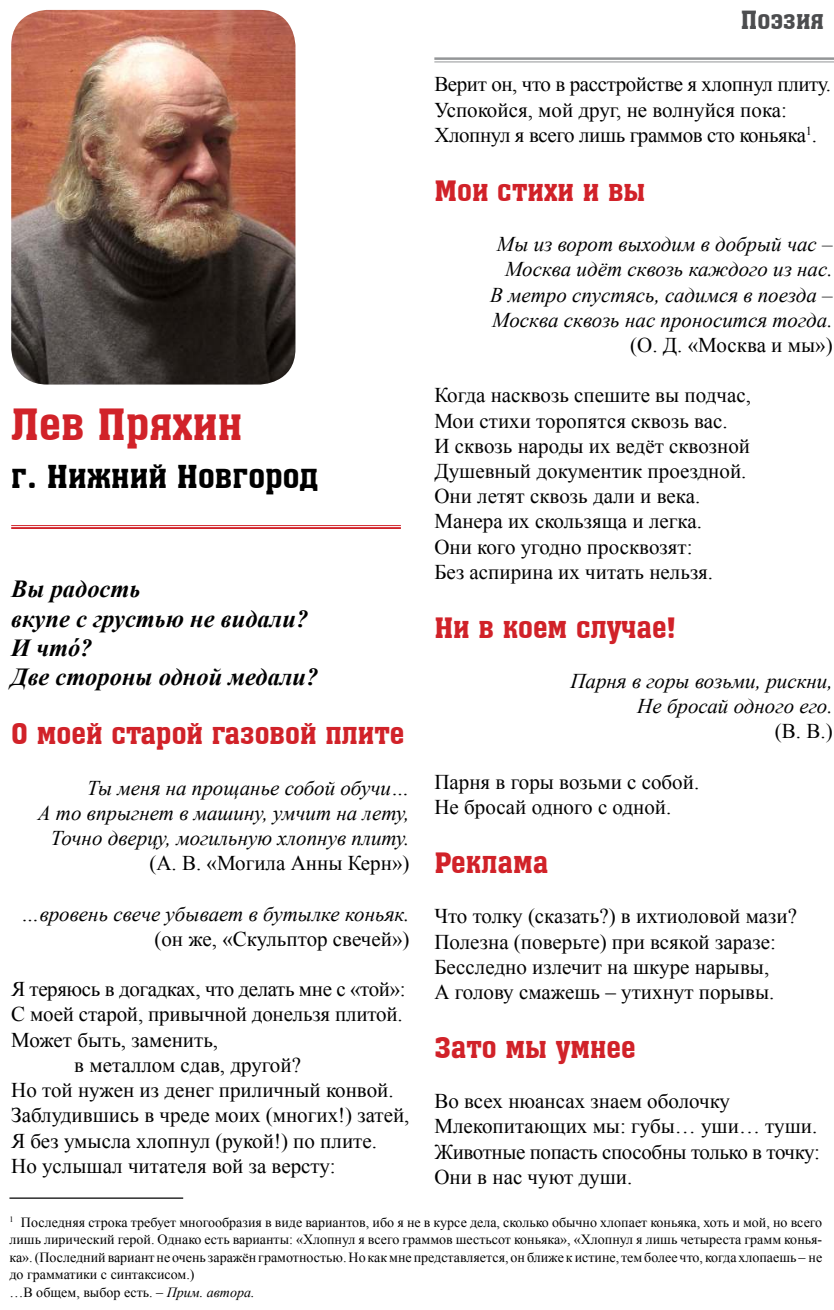
<style>
.page{position:relative;width:834px;height:1310px;background:#fff}
.page>*{position:absolute;margin:0;border:0;box-sizing:border-box;transform-origin:0 0}
.t1{font:42px "a Assuan";color:#d12229}
.t2{font:31.5px "a Assuan";color:#000}
.t3{font:28px "a Assuan";color:#d12229}
.t4{font:italic 700 24.5px/29.4px "Times New Roman";color:#000}
.t5{font:24.5px "a Assuan";color:#4c4d4f}
.t6{font:21px/25.2px "Times New Roman";color:#000}
.t7{font:italic 21px/25.2px "Times New Roman";color:#000;text-align:right}
.t8{font:21px/25.2px "Times New Roman";letter-spacing:-.02em;color:#000}
.t9{font:14px/17.5px "Times New Roman";color:#000}
.s1{font-style:italic}
</style>
<div class="page">
<hr style="left:434px;top:57px;width:399px;height:3px;background:#939597">
<hr style="left:434px;top:61px;width:399px;height:1px;background:#939597">
<img style="left:11px;top:10px;width:284px;height:374px">
<hr style="left:11px;top:525px;width:390px;height:1px;background:#d12229">
<hr style="left:11px;top:527px;width:390px;height:2px;background:#d12229">
<hr style="left:9px;top:1197px;width:174px;height:1px;background:#000">
<p class="t5" style="left:740px;top:7px;width:85px">Поэзия</p>
<p class="t8" style="left:434px;top:72px;width:398px">Верит он, что в расстройстве я хлопнул плиту.<br>Успокойся, мой друг, не волнуйся пока:<br>Хлопнул я всего лишь граммов сто коньяка<sup>1</sup>.</p>
<h3 class="t3" style="left:434px;top:175px;width:212px">Мои стихи и вы</h3>
<p class="t7" style="left:490px;top:231px;width:344px">Мы из ворот выходим в добрый час – Москва идёт сквозь каждого из нас.<br>В метро спустясь, садимся в поезда – Москва сквозь нас проносится тогда.</p>
<p class="t6" style="left:630px;top:332px;width:204px">(О. Д. «Москва и мы»)</p>
<p class="t6" style="left:434px;top:382px;width:318px">Когда насквозь спешите вы подчас,<br>Мои стихи торопятся сквозь вас.<br>И сквозь народы их ведёт сквозной<br>Душевный документик проездной.<br>Они летят сквозь дали и века.<br>Манера их скользяща и легка.<br>Они кого угодно просквозят:<br>Без аспирина их читать нельзя.</p>
<h3 class="t3" style="left:434px;top:612px;width:243px">Ни в коем случае!</h3>
<p class="t7" style="left:570px;top:668px;width:264px">Парня в горы возьми, рискни,<br>Не бросай одного его.</p>
<p class="t6" style="left:774px;top:718px;width:59px">(В. В.)</p>
<p class="t6" style="left:434px;top:769px;width:266px">Парня в горы возьми с собой.<br>Не бросай одного с одной.</p>
<h3 class="t3" style="left:434px;top:847px;width:115px">Реклама</h3>
<p class="t6" style="left:434px;top:903px;width:364px">Что толку (сказать?) в ихтиоловой мази?<br>Полезна (поверьте) при всякой заразе:<br>Бесследно излечит на шкуре нарывы,<br>А голову смажешь – утихнут порывы.</p>
<h3 class="t3" style="left:434px;top:1032px;width:203px">Зато мы умнее</h3>
<p class="t6" style="left:434px;top:1088px;width:387px">Во всех нюансах знаем оболочку<br>Млекопитающих мы: губы… уши… туши.<br>Животные попасть способны только в точку:<br>Они в нас чуют души.</p>
<p class="t9" style="left:9px;top:1213px;width:814px"><sup>1</sup> Последняя строка требует многообразия в виде вариантов, ибо я не в курсе дела, сколько обычно хлопает коньяка, хоть и мой, но всего лишь лирический герой. Однако есть варианты: «Хлопнул я всего граммов шестьсот коньяка», «Хлопнул я лишь четыреста грамм конья&shy;ка». (Последний вариант не очень заражён грамотностью. Но как мне представляется, он ближе к истине, тем более что, когда хлопаешь – не до грамматики с синтаксисом.)<br>…В общем, выбор есть. – <span class="s1">Прим. автора.</span></p>
<h1 class="t1" style="left:11px;top:402px;width:232px">Лев Пряхин</h1>
<h2 class="t2" style="left:11px;top:459px;width:308px">г. Нижний Новгород</h2>
<p class="t4" style="left:11px;top:573px;width:309px">Вы радость<br>вкупе с грустью не видали?<br>И что́?<br>Две стороны одной медали?</p>
<h3 class="t3" style="left:11px;top:719px;width:395px">О моей старой газовой плите</h3>
<p class="t7" style="left:38px;top:774px;width:373px">Ты меня на прощанье собой обучи…<br>А то впрыгнет в машину, умчит на лету,<br>Точно дверцу, могильную хлопнув плиту.</p>
<p class="t6" style="left:149px;top:850px;width:261px">(А. В. «Могила Анны Керн»)</p>
<p class="t7" style="left:21px;top:900px;width:390px">…вровень свече убывает в бутылке коньяк.</p>
<p class="t6" style="left:154px;top:926px;width:256px">(он же, «Скульптор свечей»)</p>
<p class="t8" style="left:11px;top:976px;width:396px">Я теряюсь в догадках, что делать мне с «той»:</p>
<p class="t6" style="left:11px;top:1001px;width:393px">С моей старой, привычной донельзя плитой.</p>
<p class="t6" style="left:11px;top:1026px;width:208px">Может быть, заменить,</p>
<p class="t6" style="left:74px;top:1052px;width:228px">в металлом сдав, другой?</p>
<p class="t6" style="left:11px;top:1077px;width:384px">Но той нужен из денег приличный конвой.</p>
<p class="t6" style="left:11px;top:1102px;width:400px">Заблудившись в чреде моих (многих!) затей,</p>
<p class="t6" style="left:11px;top:1127px;width:367px">Я без умысла хлопнул (рукой!) по плите.</p>
<p class="t6" style="left:11px;top:1152px;width:326px">Но услышал читателя вой за версту:</p>
</div>
